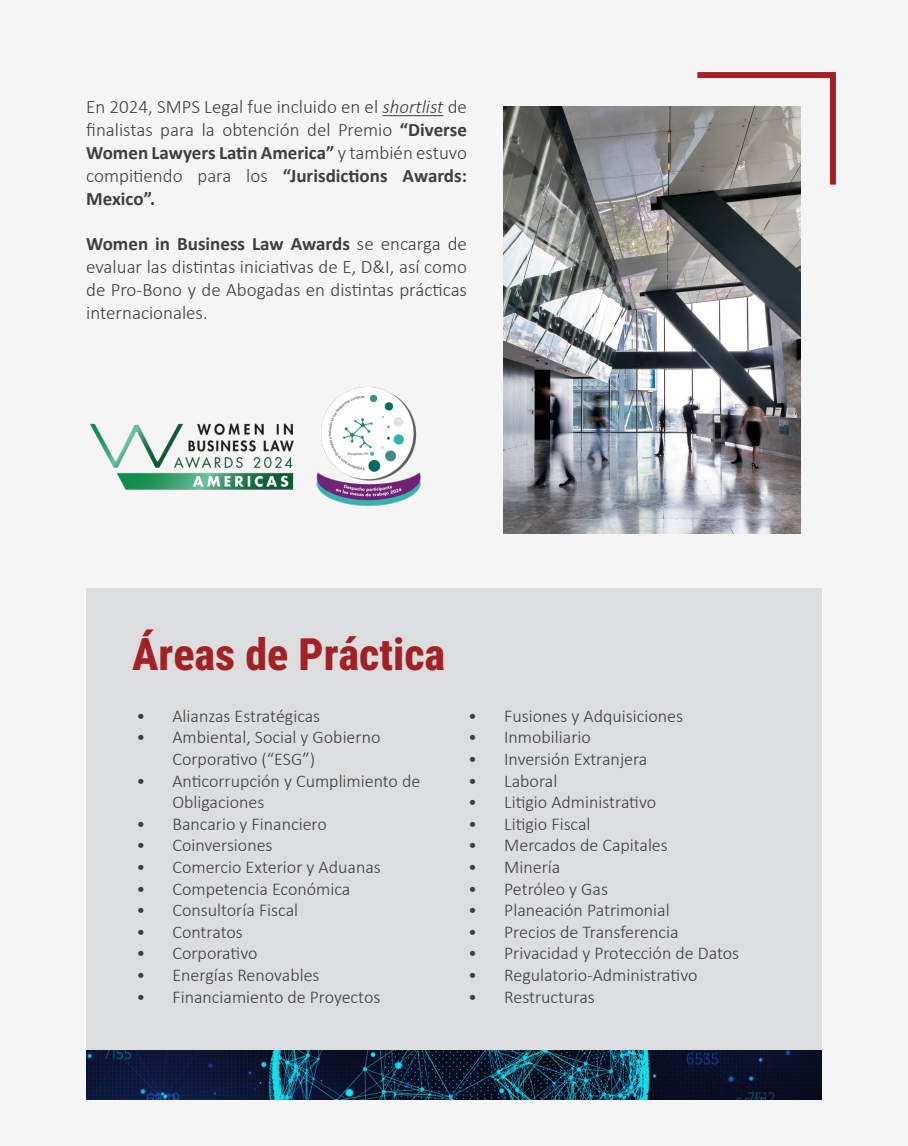
<style>
.page{position:relative;width:908px;height:1146px;background:#fff}
.page>*{position:absolute;margin:0;border:0;box-sizing:border-box;transform-origin:0 0}
.t1{font:44px "Roboto Condensed";color:#a12124}
.t2{font:300 19px/22.8px "Calibri";color:#3e3e3f;text-align:justify}
.t3{font:300 18px/21.6px "Calibri";color:#3e3e3f}
.s1{font-style:italic}
.s2{font-weight:700}
</style>
<div class="page">
<div style="left:0;top:0;width:907px;height:1145px;background:#f5f5f5"></div>
<div style="left:86px;top:588px;width:735px;height:510px;background:#dcdddf"></div>
<hr style="left:382px;top:115px;width:61px;height:1px;background:#3e3e3f">
<img style="left:90px;top:423px;width:204px;height:67px">
<img style="left:86px;top:1050px;width:735px;height:48px">
<img style="left:316px;top:387px;width:105px;height:119px">
<img style="left:503px;top:106px;width:296px;height:427px">
<svg style="left:691px;top:72px;width:145px;height:118px"></svg>
<p class="t2" style="left:86px;top:95px;width:382px">En 2024, SMPS Legal fue incluido en el <span class="s1">shortlist</span> de finalistas para la obtención del Premio <span class="s2">“Diverse Women Lawyers Latin America”</span> y también estuvo compitiendo para los <span class="s2">“Jurisdictions Awards:<br>Mexico”.</span></p>
<p class="t2" style="left:86px;top:232px;width:382px"><span class="s2">Women in Business Law Awards</span> se encarga de evaluar las distintas iniciativas de E, D&amp;I, así como de Pro-Bono y de Abogadas en distintas prácticas internacionales.</p>
<p class="t1" style="left:132px;top:623px;width:314px">Áreas de Práctica</p>
<p class="t3" style="left:136px;top:704px;width:185px">• Alianzas Estratégicas</p>
<p class="t3" style="left:172px;top:726px;width:209px;text-indent:-36px">• Ambiental, Social y Gobierno<br>Corporativo (“ESG”)</p>
<p class="t3" style="left:172px;top:769px;width:249px;text-indent:-36px">• Anticorrupción y Cumplimiento de<br>Obligaciones</p>
<p class="t3" style="left:136px;top:812px;width:192px">• Bancario y Financiero</p>
<p class="t3" style="left:136px;top:834px;width:138px">• Coinversiones</p>
<p class="t3" style="left:136px;top:855px;width:246px">• Comercio Exterior y Aduanas</p>
<p class="t3" style="left:136px;top:877px;width:215px">• Competencia Económica</p>
<p class="t3" style="left:136px;top:899px;width:163px">• Consultoría Fiscal</p>
<p class="t3" style="left:136px;top:920px;width:108px">• Contratos</p>
<p class="t3" style="left:136px;top:942px;width:122px">• Corporativo</p>
<p class="t3" style="left:136px;top:963px;width:185px">• Energías Renovables</p>
<p class="t3" style="left:136px;top:985px;width:245px">• Financiamiento de Proyectos</p>
<p class="t3" style="left:468px;top:704px;width:216px">• Fusiones y Adquisiciones</p>
<p class="t3" style="left:468px;top:726px;width:124px">• Inmobiliario</p>
<p class="t3" style="left:468px;top:747px;width:181px">• Inversión Extranjera</p>
<p class="t3" style="left:468px;top:769px;width:91px">• Laboral</p>
<p class="t3" style="left:468px;top:791px;width:189px">• Litigio Administrativo</p>
<p class="t3" style="left:468px;top:812px;width:124px">• Litigio Fiscal</p>
<p class="t3" style="left:468px;top:834px;width:201px">• Mercados de Capitales</p>
<p class="t3" style="left:468px;top:855px;width:94px">• Minería</p>
<p class="t3" style="left:468px;top:877px;width:141px">• Petróleo y Gas</p>
<p class="t3" style="left:468px;top:899px;width:203px">• Planeación Patrimonial</p>
<p class="t3" style="left:468px;top:920px;width:212px">• Precios de Transferencia</p>
<p class="t3" style="left:468px;top:942px;width:272px">• Privacidad y Protección de Datos</p>
<p class="t3" style="left:468px;top:963px;width:231px">• Regulatorio-Administrativo</p>
<p class="t3" style="left:468px;top:985px;width:128px">• Restructuras</p>
</div>
